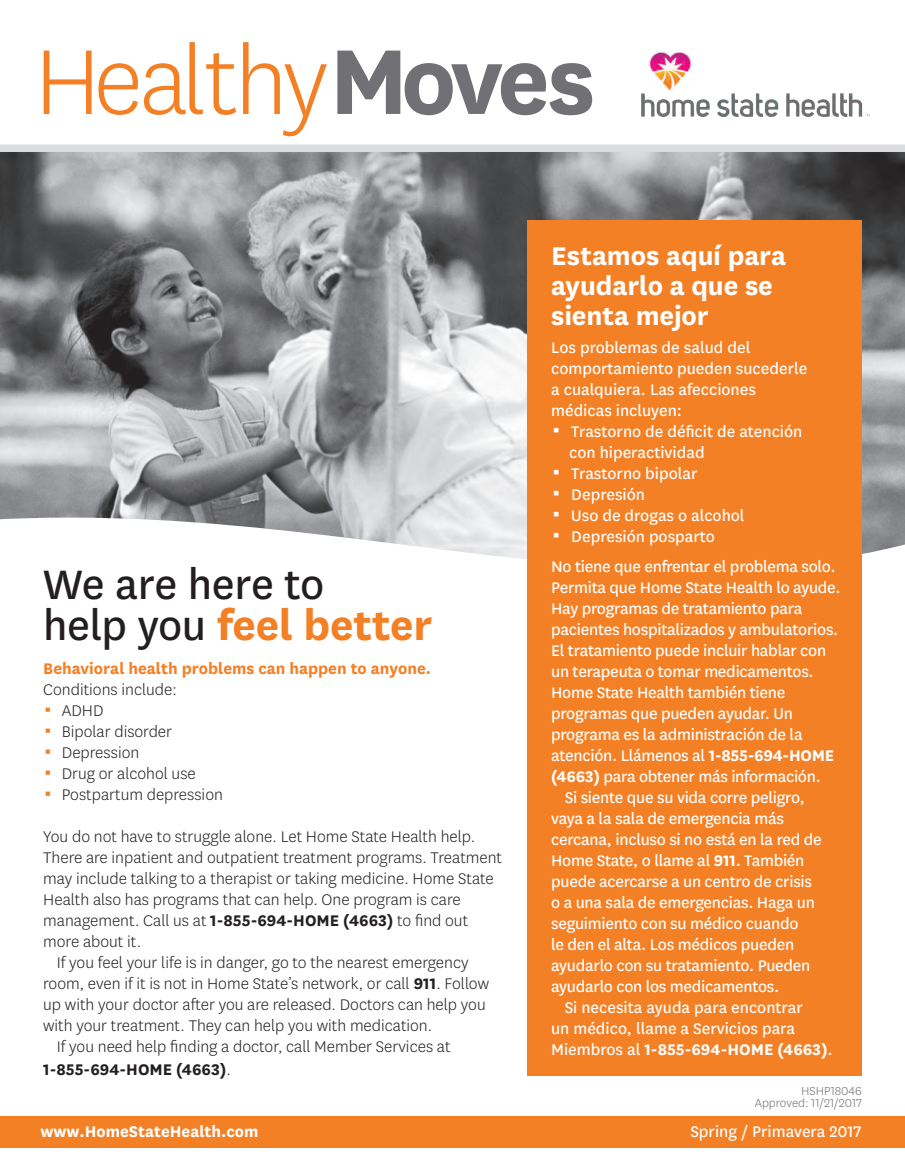
<style>
.page{position:relative;width:905px;height:1175px;background:#fff}
.page>*{position:absolute;margin:0;border:0;box-sizing:border-box;transform-origin:0 0}
.t1{font:300 107.55px "Centene Sans";letter-spacing:-.035em;color:#f48026}
.t2{font:48px/40.5px "Centene Sans";letter-spacing:-.01em;color:#231f20}
.t3{font:700 30px/30px "Centene Sans";letter-spacing:-.005em;color:#fff}
.t4{font:18px/21px "Centene Sans";letter-spacing:-.015em;color:#fff}
.t5{font:300 18px/21px "Centene Sans";color:#231f20}
.t6{font:700 18px "Centene Sans";color:#f48026}
.t7{font:700 18px "Centene Sans";color:#fff}
.t8{font:300 13.5px/12px "Centene Sans";color:#717074;text-align:right}
.s1{font-weight:700;color:#717074}
.s2{font-weight:700;color:#f48026}
.s3{font-weight:700}
</style>
<div class="page">
<img style="left:0;top:152px;width:905px;height:365px">
<div style="left:0;top:1116px;width:905px;height:31px;background:#f48026"></div>
<img style="left:642px;top:50px;width:227px;height:67px">
<div style="left:0;top:144px;width:905px;height:8px;background:#dcdddf"></div>
<svg style="left:0;top:517px;width:905px;height:136px"></svg>
<div style="left:527px;top:221px;width:334px;height:854px;background:#f48026"></div>
<h1 class="t1" style="left:34px;top:14px;width:562px">Healthy<span class="s1">Moves</span></h1>
<h2 class="t2" style="left:43px;top:561px;width:390px">We are here to<br>help you <span class="s2">feel better</span></h2>
<h3 class="t6" style="left:43px;top:656px;width:389px">Behavioral health problems can happen to anyone.</h3>
<p class="t5" style="left:43px;top:678px;width:135px">Conditions include:</p>
<p class="t5" style="left:62px;top:699px;width:43px">ADHD</p>
<p class="t5" style="left:62px;top:720px;width:112px">Bipolar disorder</p>
<p class="t5" style="left:62px;top:741px;width:79px">Depression</p>
<p class="t5" style="left:62px;top:762px;width:135px">Drug or alcohol use</p>
<p class="t5" style="left:62px;top:783px;width:163px">Postpartum depression</p>
<p class="t5" style="left:43px;top:825px;width:460px">You do not have to struggle alone. Let Home State Health help.<br>There are inpatient and outpatient treatment programs. Treatment may include talking to a therapist or taking medicine. Home State Health also has programs that can help. One program is care management. Call us at <span class="s3">1-855-694-HOME (4663)</span> to find out more about it.</p>
<p class="t5" style="left:43px;top:951px;width:447px;text-indent:14px">If you feel your life is in danger, go to the nearest emergency room, even if it is not in Home State’s network, or call <span class="s3">911</span>. Follow up with your doctor after you are released. Doctors can help you with your treatment. They can help you with medication.</p>
<p class="t5" style="left:43px;top:1035px;width:409px;line-height:22.5px;text-indent:14px">If you need help finding a doctor, call Member Services at<br><span class="s3">1-855-694-HOME (4663)</span>.</p>
<h3 class="t3" style="left:551px;top:238px;width:236px">Estamos aquí para ayudarlo a que se sienta mejor</h3>
<p class="t4" style="left:551px;top:335px;width:257px">Los problemas de salud del comportamiento pueden sucederle a cualquiera. Las afecciones médicas incluyen:</p>
<p class="t4" style="left:569px;top:419px;width:235px">Trastorno de déficit de atención con hiperactividad</p>
<p class="t4" style="left:571px;top:461px;width:128px">Trastorno bipolar</p>
<p class="t4" style="left:571px;top:482px;width:75px">Depresión</p>
<p class="t4" style="left:571px;top:503px;width:175px">Uso de drogas o alcohol</p>
<p class="t4" style="left:571px;top:524px;width:145px">Depresión posparto</p>
<p class="t4" style="left:551px;top:554px;width:291px">No tiene que enfrentar el problema solo.<br>Permita que Home State Health lo ayude.<br>Hay programas de tratamiento para pacientes hospitalizados y ambulatorios.<br>El tratamiento puede incluir hablar con un terapeuta o tomar medicamentos.<br>Home State Health también tiene programas que pueden ayudar. Un programa es la administración de la atención. Llámenos al <span class="s3">1-855-694-HOME (4663)</span> para obtener más información.</p>
<p class="t4" style="left:551px;top:785px;width:272px;text-indent:14px">Si siente que su vida corre peligro, vaya a la sala de emergencia más cercana, incluso si no está en la red de Home State, o llame al <span class="s3">911</span>. También puede acercarse a un centro de crisis o a una sala de emergencias. Haga un seguimiento con su médico cuando<br>le den el alta. Los médicos pueden ayudarlo con su tratamiento. Pueden ayudarlo con los medicamentos.</p>
<p class="t4" style="left:551px;top:996px;width:283px;text-indent:14px">Si necesita ayuda para encontrar<br>un médico, llame a Servicios para<br>Miembros al <span class="s3">1-855-694-HOME (4663)</span>.</p>
<p class="t8" style="left:754px;top:1084px;width:108px">HSHP18046<br>Approved: 11/21/2017</p>
<p class="t7" style="left:41px;top:1118px;width:219px">www.HomeStateHealth.com</p>
<p class="t4" style="left:690px;top:1120px;width:172px">Spring / Primavera 2017</p>
</div>
